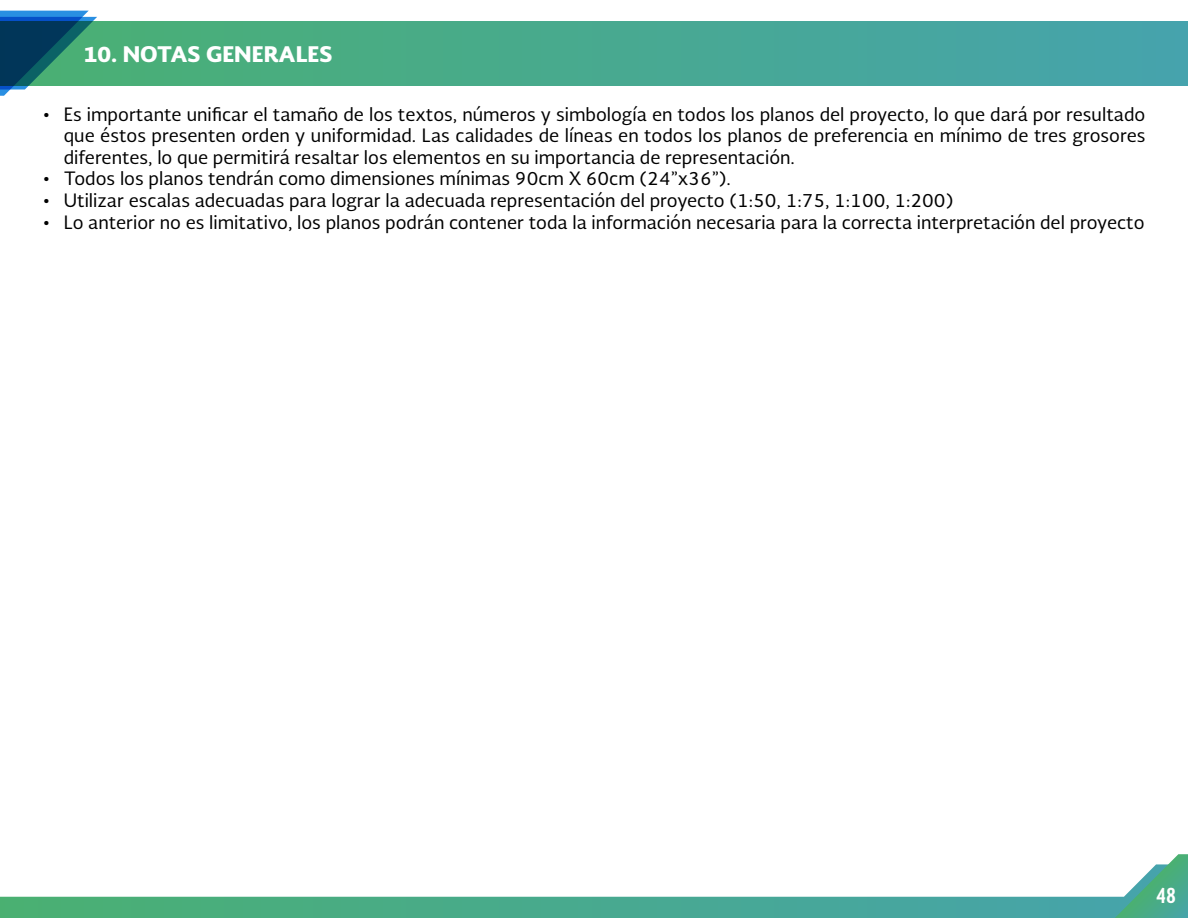
<style>
.page{position:relative;width:1188px;height:918px;background:#fff}
.page>*{position:absolute;margin:0;border:0;box-sizing:border-box;transform-origin:0 0}
.t1{font:900 21px "Soberana Sans";color:#fff}
.t2{font:700 21px "Soberana Sans Condensed";color:#fff}
.t3{font:18px/21.6px "Soberana Sans";color:#000;text-align:justify}
</style>
<div class="page">
<div style="left:0;top:22px;width:1188px;height:63px;background:linear-gradient(to right,#4ab071,#46a3ad)"></div>
<svg style="left:0;top:11px;width:97px;height:85px;background:#367c84"></svg>
<svg style="left:0;top:896px;width:1115px;height:22px;background:#4eac91"></svg>
<svg style="left:1115px;top:854px;width:73px;height:64px"></svg>
<p class="t1" style="left:84px;top:39px;width:250px">10. NOTAS GENERALES</p>
<p class="t3" style="left:64px;top:103px;width:1083px;text-indent:-21px">• Es importante unificar el tamaño de los textos, números y simbología en todos los planos del proyecto, lo que dará por resultado que éstos presenten orden y uniformidad. Las calidades de líneas en todos los planos de preferencia en mínimo de tres grosores diferentes, lo que permitirá resaltar los elementos en su importancia de representación.</p>
<p class="t3" style="left:43px;top:167px;width:690px">• Todos los planos tendrán como dimensiones mínimas 90cm X 60cm (24”x36”).</p>
<p class="t3" style="left:43px;top:189px;width:912px">• Utilizar escalas adecuadas para lograr la adecuada representación del proyecto (1:50, 1:75, 1:100, 1:200)</p>
<p class="t3" style="left:43px;top:211px;width:1104px">• Lo anterior no es limitativo, los planos podrán contener toda la información necesaria para la correcta interpretación del proyecto</p>
<p class="t2" style="left:1156px;top:881px;width:21px">48</p>
</div>
